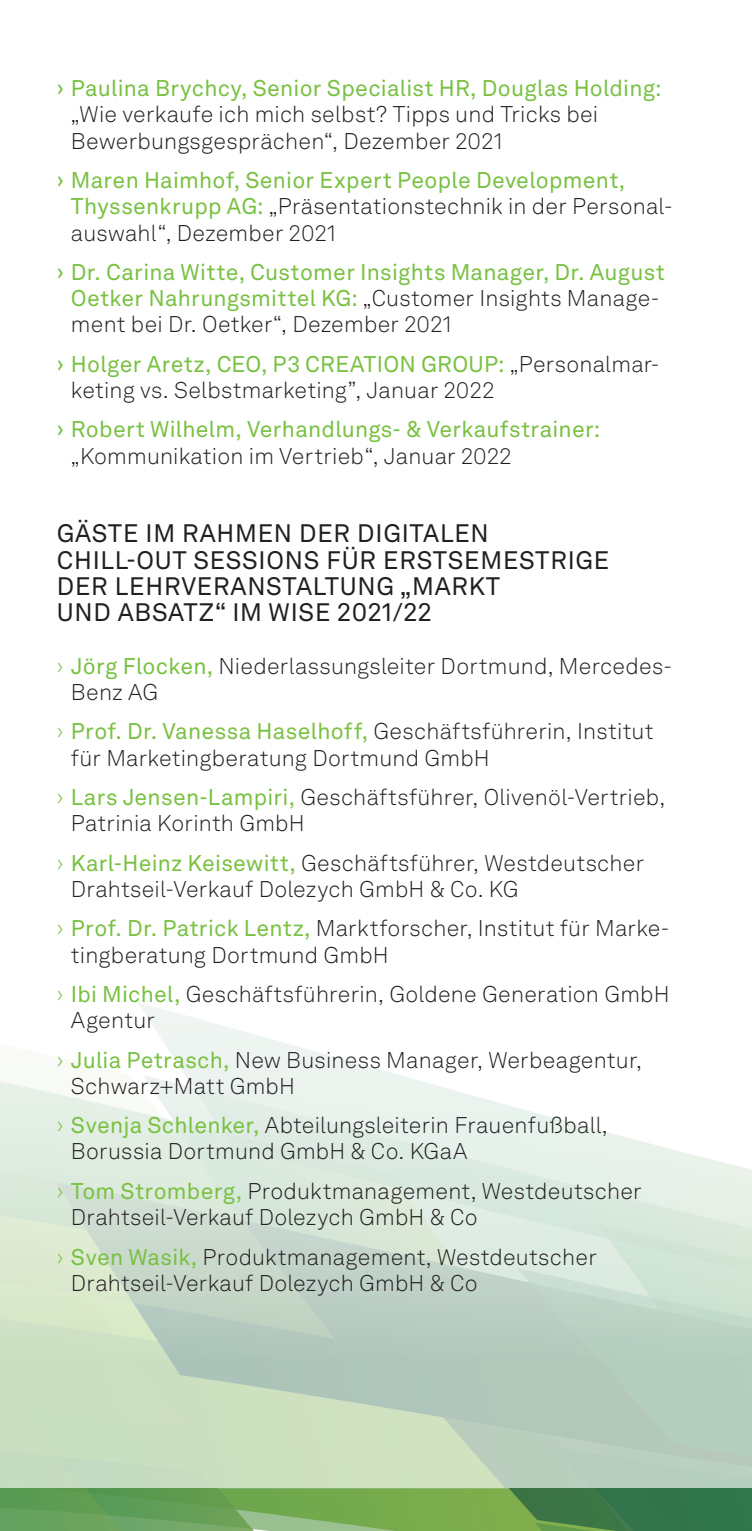
<style>
.page{position:relative;width:752px;height:1531px;background:#fff}
.page>*{position:absolute;margin:0;border:0;box-sizing:border-box;transform-origin:0 0}
.t1{font:25px/26.2px "Akkurat LL";letter-spacing:.03em;color:#231f20}
.t2{font:300 22.5px/26.2px "Akkurat LL";letter-spacing:.01em;color:#231f20}
.t3{font:22.5px/26.2px "Akkurat LL";letter-spacing:.01em;color:#79c142}
.s1{font-weight:300;color:#231f20}
.s2{font-weight:400;color:#79c142}
.s3{color:#79c142}
</style>
<div class="page">
<svg style="left:0;top:1081px;width:137px;height:143px;background:#e0ece1"></svg>
<svg style="left:137px;top:1003px;width:614px;height:221px"></svg>
<svg style="left:0;top:1224px;width:751px;height:307px;background:#b5ceb4"></svg>
<p class="t3" style="left:57px;top:74px;width:606px">› Paulina Brychcy, Senior Specialist HR, Douglas Holding:</p>
<p class="t2" style="left:71px;top:101px;width:528px">„Wie verkaufe ich mich selbst? Tipps und Tricks bei<br>Bewerbungsgesprächen“, Dezember 2021</p>
<p class="t3" style="left:71px;top:166px;width:602px;text-indent:-14px">› Maren Haimhof, Senior Expert People Development,<br>Thyssenkrupp AG: <span class="s1">„Präsentationstechnik in der Personal&shy;auswahl“, Dezember 2021</span></p>
<p class="t3" style="left:71px;top:258px;width:595px;text-indent:-14px">› Dr. Carina Witte, Customer Insights Manager, Dr. August<br>Oetker Nahrungsmittel KG: <span class="s1">„Customer Insights Manage&shy;ment bei Dr. Oetker“, Dezember 2021</span></p>
<p class="t2" style="left:71px;top:350px;width:589px;text-indent:-14px"><span class="s2">› Holger Aretz, CEO, P3 CREATION GROUP:</span> „Personalmar&shy;keting vs. Selbstmarketing”, Januar 2022</p>
<p class="t3" style="left:57px;top:415px;width:544px">› Robert Wilhelm, Verhandlungs- &amp; Verkaufstrainer:</p>
<p class="t2" style="left:71px;top:442px;width:442px">„Kommunikation im Vertrieb“, Januar 2022</p>
<p class="t1" style="left:57px;top:519px;width:553px">GÄSTE IM RAHMEN DER DIGITALEN<br>CHILL‑OUT SESSIONS FÜR ERSTSEMESTRIGE<br>DER LEHRVERANSTALTUNG „MARKT<br>UND ABSATZ“ IM WISE 2021/22</p>
<p class="t2" style="left:71px;top:652px;width:599px;text-indent:-14px"><span class="s3">›</span> <span class="s2">Jörg Flocken,</span> Niederlassungsleiter Dortmund, Mercedes-<br>Benz AG</p>
<p class="t2" style="left:71px;top:718px;width:584px;text-indent:-14px"><span class="s3">›</span> <span class="s2">Prof. Dr. Vanessa Haselhoff,</span> Geschäftsführerin, Institut für Marketingberatung Dortmund GmbH</p>
<p class="t2" style="left:71px;top:783px;width:595px;text-indent:-14px"><span class="s3">›</span> <span class="s2">Lars Jensen-Lampiri,</span> Geschäftsführer, Olivenöl-Vertrieb,<br>Patrinia Korinth GmbH</p>
<p class="t2" style="left:71px;top:849px;width:574px;text-indent:-14px"><span class="s3">›</span> <span class="s2">Karl-Heinz Keisewitt,</span> Geschäftsführer, Westdeutscher<br>Drahtseil-Verkauf Dolezych GmbH &amp; Co. KG</p>
<p class="t2" style="left:71px;top:915px;width:599px;text-indent:-14px"><span class="s3">›</span> <span class="s2">Prof. Dr. Patrick Lentz,</span> Marktforscher, Institut für Marke&shy;tingberatung Dortmund GmbH</p>
<p class="t2" style="left:71px;top:980px;width:600px;text-indent:-14px"><span class="s3">›</span> <span class="s2">Ibi Michel,</span> Geschäftsführerin, Goldene Generation GmbH<br>Agentur</p>
<p class="t2" style="left:71px;top:1046px;width:572px;text-indent:-14px"><span class="s3">›</span> <span class="s2">Julia Petrasch,</span> New Business Manager, Werbeagentur,<br>Schwarz+Matt GmbH</p>
<p class="t2" style="left:71px;top:1111px;width:538px;text-indent:-14px"><span class="s3">›</span> <span class="s2">Svenja Schlenker,</span> Abteilungsleiterin Frauenfußball,<br>Borussia Dortmund GmbH &amp; Co. KGaA</p>
<p class="t2" style="left:71px;top:1177px;width:572px;text-indent:-14px"><span class="s3">›</span> <span class="s2">Tom Stromberg,</span> Produktmanagement, Westdeutscher<br>Drahtseil-Verkauf Dolezych GmbH &amp; Co</p>
<p class="t2" style="left:71px;top:1243px;width:527px;text-indent:-14px"><span class="s3">›</span> <span class="s2">Sven Wasik,</span> Produktmanagement, Westdeutscher<br>Drahtseil-Verkauf Dolezych GmbH &amp; Co</p>
</div>
